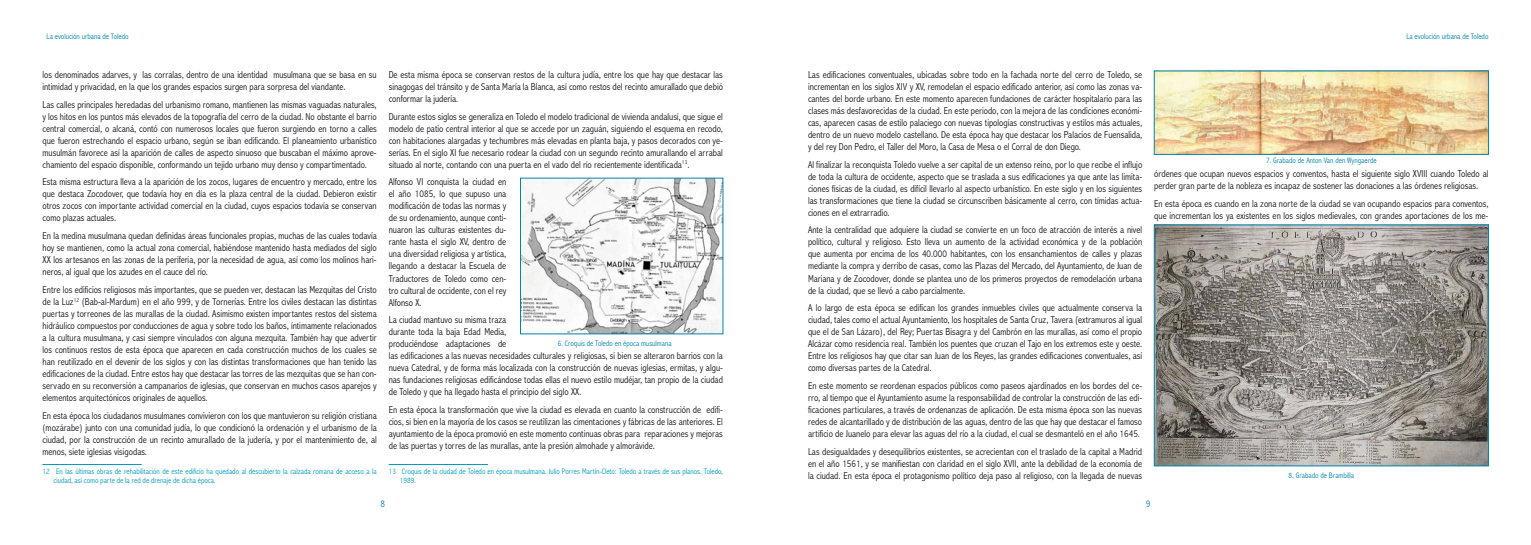
<style>
.page{position:relative;width:1531px;height:545px;background:#fff}
.page>*{position:absolute;margin:0;border:0;box-sizing:border-box;transform-origin:0 0}
.t1{font:300 condensed 10px/12px "Abadi";color:#1a171c;text-align:justify}
.t2{font:300 condensed 10px "Abadi";color:#0085ad}
.t3{font:300 condensed 8px/9px "Abadi";color:#009abc}
.t4{font:300 condensed 8px "Abadi";color:#0085ad}
</style>
<div class="page">
<hr style="left:43px;top:464px;width:99px;height:1px;background:#009abc">
<hr style="left:389px;top:464px;width:99px;height:1px;background:#009abc">
<img style="left:522px;top:180px;width:199px;height:151px">
<img style="left:1156px;top:73px;width:330px;height:79px">
<img style="left:1156px;top:227px;width:330px;height:236px">
<p class="t4" style="left:47px;top:31px;width:84px">La evolución urbana de Toledo</p>
<p class="t4" style="left:1406px;top:32px;width:84px">La evolución urbana de Toledo</p>
<p class="t1" style="left:43px;top:68px;width:336px">los denominados adarves, y las corralas, dentro de una identidad musulmana que se basa en su intimidad y privacidad, en la que los grandes espacios surgen para sorpresa del viandante.</p>
<p class="t1" style="left:43px;top:98px;width:336px">Las calles principales heredadas del urbanismo romano, mantienen las mismas vaguadas naturales, y los hitos en los puntos más elevados de la topografía del cerro de la ciudad. No obstante el barrio central comercial, o alcaná, contó con numerosos locales que fueron surgiendo en torno a calles que fueron estrechando el espacio urbano, según se iban edificando. El planeamiento urbanístico musulmán favorece así la aparición de calles de aspecto sinuoso que buscaban el máximo aprove&shy;chamiento del espacio disponible, conformando un tejido urbano muy denso y compartimentado.</p>
<p class="t1" style="left:43px;top:176px;width:336px">Esta misma estructura lleva a la aparición de los zocos, lugares de encuentro y mercado, entre los que destaca Zocodover, que todavía hoy en día es la plaza central de la ciudad. Debieron existir otros zocos con importante actividad comercial en la ciudad, cuyos espacios todavía se conservan como plazas actuales.</p>
<p class="t1" style="left:43px;top:229px;width:336px">En la medina musulmana quedan definidas áreas funcionales propias, muchas de las cuales todavía hoy se mantienen, como la actual zona comercial, habiéndose mantenido hasta mediados del siglo XX los artesanos en las zonas de la periferia, por la necesidad de agua, así como los molinos hari&shy;neros, al igual que los azudes en el cauce del río.</p>
<p class="t1" style="left:43px;top:283px;width:336px">Entre los edificios religiosos más importantes, que se pueden ver, destacan las Mezquitas del Cristo de la Luz<sup>12</sup> (Bab-al-Mardum) en el año 999, y de Tornerías. Entre los civiles destacan las distintas puertas y torreones de las murallas de la ciudad. Asimismo existen importantes restos del sistema hidráulico compuestos por conducciones de agua y sobre todo los baños, íntimamente relacionados a la cultura musulmana, y casi siempre vinculados con alguna mezquita. También hay que advertir los continuos restos de esta época que aparecen en cada construcción muchos de los cuales se han reutilizado en el devenir de los siglos y con las distintas transformaciones que han tenido las edificaciones de la ciudad. Entre estos hay que destacar las torres de las mezquitas que se han con&shy;servado en su reconversión a campanarios de iglesias, que conservan en muchos casos aparejos y elementos arquitectónicos originales de aquellos.</p>
<p class="t1" style="left:43px;top:409px;width:336px">En esta época los ciudadanos musulmanes convivieron con los que mantuvieron su religión cristiana (mozárabe) junto con una comunidad judía, lo que condicionó la ordenación y el urbanismo de la ciudad, por la construcción de un recinto amurallado de la judería, y por el mantenimiento de, al menos, siete iglesias visigodas.</p>
<p class="t3" style="left:54px;top:466px;width:325px;text-indent:-11px">12 En las últimas obras de rehabilitación de este edificio ha quedado al descubierto la calzada romana de acceso a la ciudad, así como parte de la red de drenaje de dicha época.</p>
<p class="t1" style="left:808px;top:68px;width:336px">Las edificaciones conventuales, ubicadas sobre todo en la fachada norte del cerro de Toledo, se incrementan en los siglos XIV y XV, remodelan el espacio edificado anterior, así como las zonas va&shy;cantes del borde urbano. En este momento aparecen fundaciones de carácter hospitalario para las clases más desfavorecidas de la ciudad. En este periodo, con la mejora de las condiciones económi&shy;cas, aparecen casas de estilo palaciego con nuevas tipologías constructivas y estilos más actuales, dentro de un nuevo modelo castellano. De esta época hay que destacar los Palacios de Fuensalida, y del rey Don Pedro, el Taller del Moro, la Casa de Mesa o el Corral de don Diego.</p>
<p class="t1" style="left:808px;top:158px;width:336px">Al finalizar la reconquista Toledo vuelve a ser capital de un extenso reino, por lo que recibe el influjo de toda la cultura de occidente, aspecto que se traslada a sus edificaciones ya que ante las limita&shy;ciones físicas de la ciudad, es difícil llevarlo al aspecto urbanístico. En este siglo y en los siguientes las transformaciones que tiene la ciudad se circunscriben básicamente al cerro, con tímidas actua&shy;ciones en el extrarradio.</p>
<p class="t1" style="left:808px;top:224px;width:336px">Ante la centralidad que adquiere la ciudad se convierte en un foco de atracción de interés a nivel político, cultural y religioso. Esto lleva un aumento de la actividad económica y de la población que aumenta por encima de los 40.000 habitantes, con los ensanchamientos de calles y plazas mediante la compra y derribo de casas, como las Plazas del Mercado, del Ayuntamiento, de Juan de Mariana y de Zocodover, donde se plantea uno de los primeros proyectos de remodelación urbana de la ciudad, que se llevó a cabo parcialmente.</p>
<p class="t1" style="left:808px;top:301px;width:336px">A lo largo de esta época se edifican los grandes inmuebles civiles que actualmente conserva la ciudad, tales como el actual Ayuntamiento, los hospitales de Santa Cruz, Tavera (extramuros al igual que el de San Lázaro), del Rey; Puertas Bisagra y del Cambrón en las murallas, así como el propio Alcázar como residencia real. También los puentes que cruzan el Tajo en los extremos este y oeste.<br>Entre los religiosos hay que citar san Juan de los Reyes, las grandes edificaciones conventuales, así como diversas partes de la Catedral.</p>
<p class="t1" style="left:808px;top:379px;width:336px">En este momento se reordenan espacios públicos como paseos ajardinados en los bordes del ce&shy;rro, al tiempo que el Ayuntamiento asume la responsabilidad de controlar la construcción de las edi&shy;ficaciones particulares, a través de ordenanzas de aplicación. De esta misma época son las nuevas redes de alcantarillado y de distribución de las aguas, dentro de las que hay que destacar el famoso artificio de Juanelo para elevar las aguas del río a la ciudad, el cual se desmanteló en el año 1645.</p>
<p class="t1" style="left:808px;top:445px;width:336px">Las desigualdades y desequilibrios existentes, se acrecientan con el traslado de la capital a Madrid en el año 1561, y se manifiestan con claridad en el siglo XVII, ante la debilidad de la economía de la ciudad. En esta época el protagonismo político deja paso al religioso, con la llegada de nuevas</p>
<p class="t1" style="left:389px;top:68px;width:336px">De esta misma época se conservan restos de la cultura judía, entre los que hay que destacar las sinagogas del tránsito y de Santa María la Blanca, así como restos del recinto amurallado que debió conformar la judería.</p>
<p class="t1" style="left:389px;top:110px;width:336px">Durante estos siglos se generaliza en Toledo el modelo tradicional de vivienda andalusí, que sigue el modelo de patio central interior al que se accede por un zaguán, siguiendo el esquema en recodo, con habitaciones alargadas y techumbres más elevadas en planta baja, y pasos decorados con ye&shy;serías. En el siglo XI fue necesario rodear la ciudad con un segundo recinto amurallando el arrabal situado al norte, contando con una puerta en el vado del río recientemente identificada<sup>13</sup>.</p>
<p class="t1" style="left:389px;top:176px;width:119px">Alfonso VI conquista la ciudad en el año 1085, lo que supuso una modificación de todas las normas y de su ordenamiento, aunque conti&shy;nuaron las culturas existentes du&shy;rante hasta el siglo XV, dentro de una diversidad religiosa y artística, llegando a destacar la Escuela de Traductores de Toledo como cen&shy;tro cultural de occidente, con el rey Alfonso X.</p>
<p class="t1" style="left:389px;top:313px;width:336px;text-align:left">La ciudad mantuvo su misma traza<br>durante toda la baja Edad Media,<br>produciéndose adaptaciones de<br>las edificaciones a las nuevas necesidades culturales y religiosas, si bien se alteraron barrios con la nueva Catedral, y de forma más localizada con la construcción de nuevas iglesias, ermitas, y algu&shy;nas fundaciones religiosas edificándose todas ellas el nuevo estilo mudéjar, tan propio de la ciudad de Toledo y que ha llegado hasta el principio del siglo XX.</p>
<p class="t1" style="left:389px;top:403px;width:336px">En esta época la transformación que vive la ciudad es elevada en cuanto la construcción de edifi&shy;cios, si bien en la mayoría de los casos se reutilizan las cimentaciones y fábricas de las anteriores. El ayuntamiento de la época promovió en este momento continuas obras para reparaciones y mejoras de las puertas y torres de las murallas, ante la presión almohade y almorávide.</p>
<p class="t3" style="left:400px;top:466px;width:325px;text-indent:-11px">13 Croquis de la ciudad de Toledo en época musulmana. Julio Porres Martín-Cleto: Toledo a través de sus planos. Toledo,<br>1989.</p>
<p class="t4" style="left:1266px;top:156px;width:112px">7. Grabado de Anton Van den Wyngaerde</p>
<p class="t1" style="left:1154px;top:168px;width:336px">órdenes que ocupan nuevos espacios y conventos, hasta el siguiente siglo XVIII cuando Toledo al perder gran parte de la nobleza es incapaz de sostener las donaciones a las órdenes religiosas.</p>
<p class="t1" style="left:1154px;top:197px;width:336px">En esta época es cuando en la zona norte de la ciudad se van ocupando espacios para conventos, que incrementan los ya existentes en los siglos medievales, con grandes aportaciones de los me-</p>
<p class="t4" style="left:558px;top:338px;width:115px">6. Croquis de Toledo en época musulmana</p>
<p class="t4" style="left:1288px;top:470px;width:67px">8. Grabado de Brambilla</p>
<p class="t2" style="left:380px;top:497px;width:6px">8</p>
<p class="t2" style="left:1146px;top:497px;width:6px">9</p>
</div>
